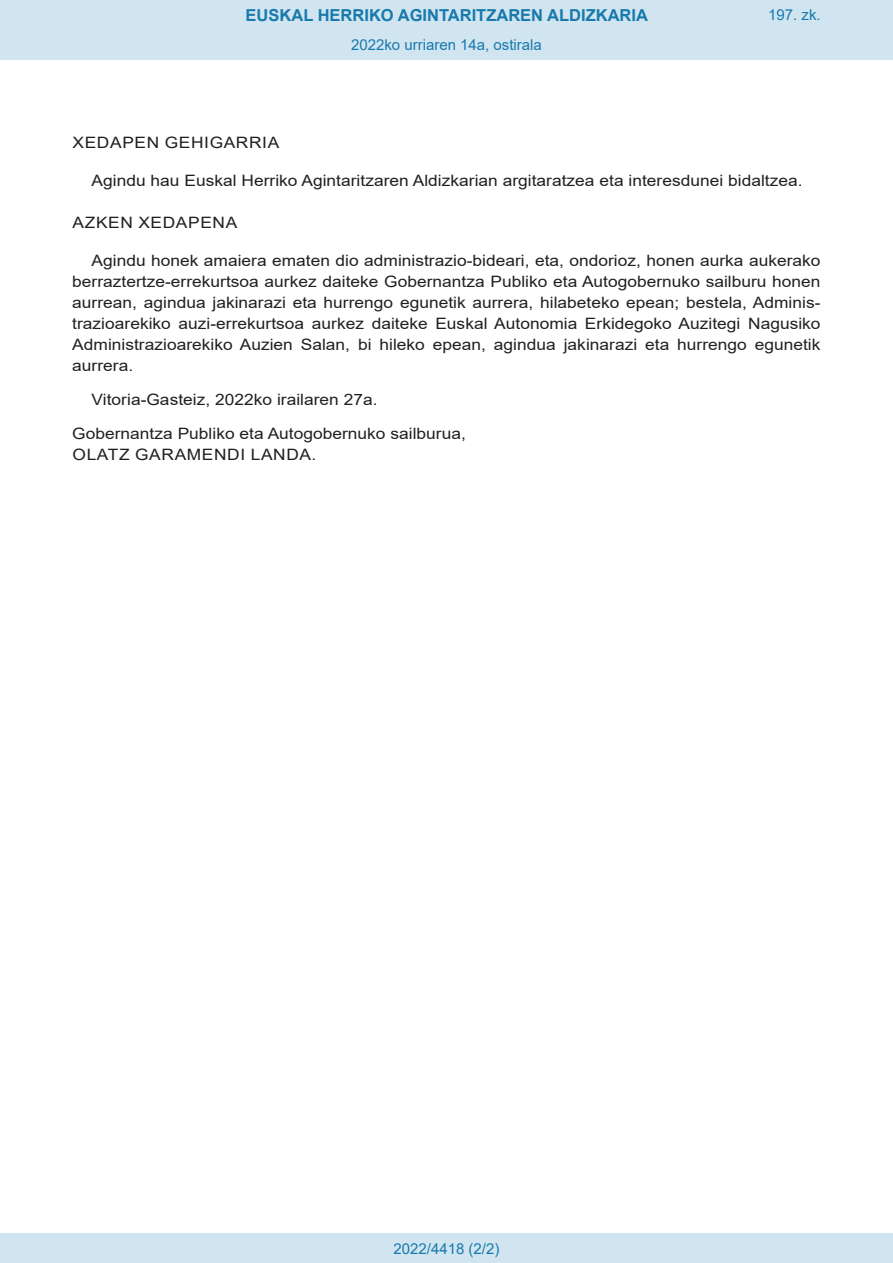
<style>
.page{position:relative;width:893px;height:1263px;background:#fff}
.page>*{position:absolute;margin:0;border:0;box-sizing:border-box;transform-origin:0 0}
.t1{font:700 16.5px "Arial";color:#1879ad}
.BOPVDetalle{font:15.6px/21px "Arial";color:#231f20;text-align:justify;scale:1.11 1}
.BOPVFirmaPuesto{font:15.6px "Arial";color:#231f20;scale:1.11 1}
.BOPVFirmaLugFec{font:15.6px "Arial";color:#231f20;scale:1.11 1}
.BOPVDisposicion{font:15.6px "Arial";letter-spacing:.035em;color:#231f20;scale:1.11 1}
.BOPVFirmaNombre{font:15.6px "Arial";letter-spacing:.035em;color:#231f20;scale:1.11 1}
.Paginacion_Centro{font:15px "Arial";color:#1879ad}
</style>
<div class="page">
<div style="left:0;top:0;width:893px;height:60px;background:#d0e5f0"></div>
<div style="left:0;top:1233px;width:893px;height:30px;background:#d0e5f0"></div>
<p class="t1" style="left:246px;top:3px;width:404px">EUSKAL HERRIKO AGINTARITZAREN ALDIZKARIA</p>
<p class="Paginacion_Centro" style="left:351px;top:35px;width:192px">2022ko urriaren 14a, ostirala</p>
<p class="Paginacion_Centro" style="left:768px;top:5px;width:54px">197. zk.</p>
<p class="BOPVDisposicion" style="left:73px;top:132px;width:188px">XEDAPEN GEHIGARRIA</p>
<p class="BOPVDetalle" style="left:92px;top:170px;width:642px">Agindu hau Euskal Herriko Agintaritzaren Aldizkarian argitaratzea eta interesdunei bidaltzea.</p>
<p class="BOPVDisposicion" style="left:73px;top:212px;width:150px">AZKEN XEDAPENA</p>
<p class="BOPVDetalle" style="left:72px;top:250px;width:676px;text-indent:19px">Agindu honek amaiera ematen dio administrazio-bideari, eta, ondorioz, honen aurka aukerako berraztertze-errekurtsoa aurkez daiteke Gobernantza Publiko eta Autogobernuko sailburu honen aurrean, agindua jakinarazi eta hurrengo egunetik aurrera, hilabeteko epean; bestela, Adminis&shy;trazioarekiko auzi-errekurtsoa aurkez daiteke Euskal Autonomia Erkidegoko Auzitegi Nagusiko Administrazioarekiko Auzien Salan, bi hileko epean, agindua jakinarazi eta hurrengo egunetik aurrera.</p>
<p class="BOPVFirmaLugFec" style="left:92px;top:389px;width:259px">Vitoria-Gasteiz, 2022ko irailaren 27a.</p>
<p class="BOPVFirmaPuesto" style="left:72px;top:423px;width:356px">Gobernantza Publiko eta Autogobernuko sailburua,</p>
<p class="BOPVFirmaNombre" style="left:73px;top:444px;width:221px">OLATZ GARAMENDI LANDA.</p>
<p class="Paginacion_Centro" style="left:393px;top:1238px;width:107px">2022/4418 (2/2)</p>
</div>
